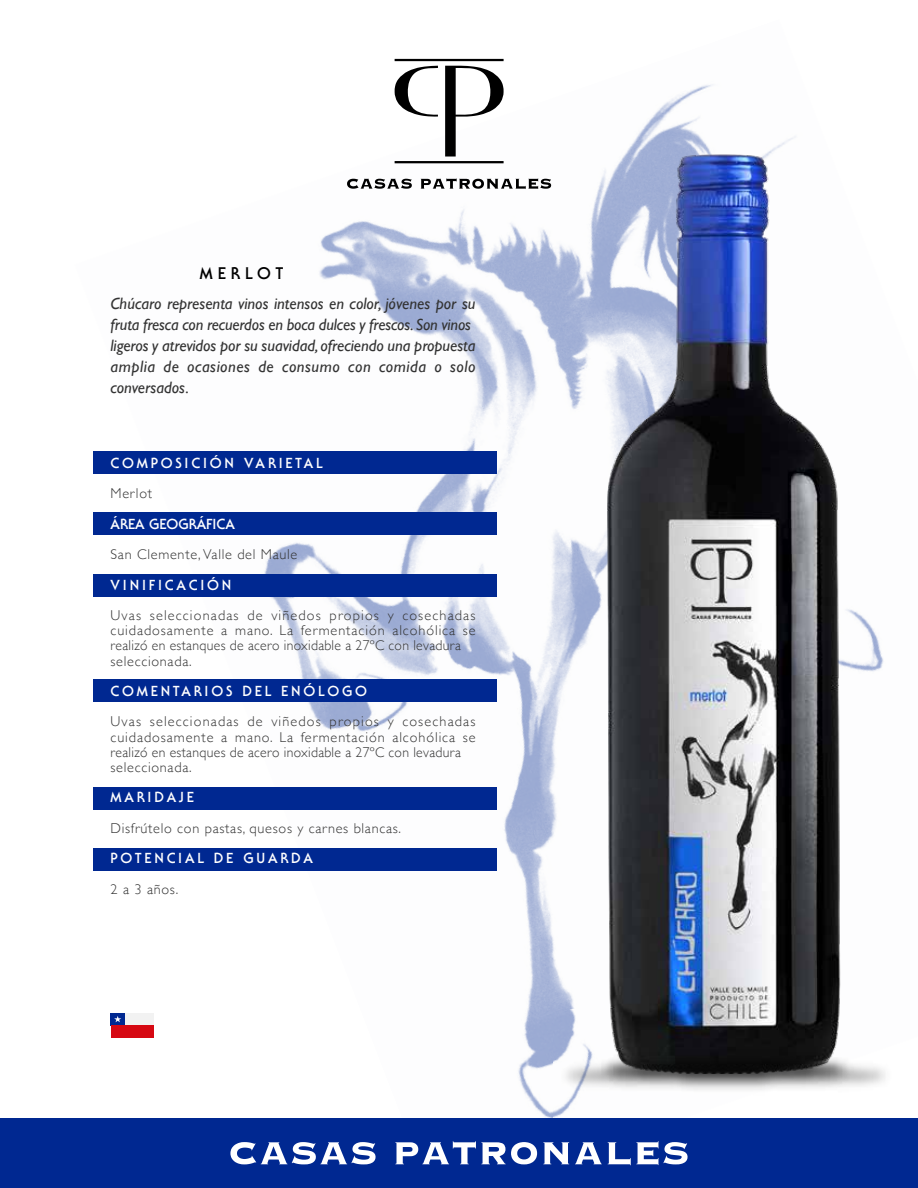
<style>
.page{position:relative;width:918px;height:1188px;background:#fff}
.page>*{position:absolute;margin:0;border:0;box-sizing:border-box;transform-origin:0 0}
.t1{font:italic 16.5px/21px "Gill Sans";color:#333}
.t2{font:700 16.5px "Serif Gothic";letter-spacing:.3em;color:#000}
.t3{font:300 14.25px/15.1px "Gill Sans";letter-spacing:.05em;color:#333}
.t4{font:700 14.25px "Serif Gothic";letter-spacing:.2em;color:#fff}
.t5{font:700 14.25px "Serif Gothic";color:#fff}
</style>
<div class="page">
<img style="left:74px;top:58px;width:722px;height:1061px">
<div style="left:93px;top:451px;width:404px;height:23px;background:#002891"></div>
<div style="left:93px;top:512px;width:404px;height:23px;background:#002891"></div>
<div style="left:93px;top:574px;width:404px;height:23px;background:#002891"></div>
<div style="left:93px;top:679px;width:404px;height:23px;background:#002891"></div>
<div style="left:93px;top:787px;width:404px;height:23px;background:#002891"></div>
<div style="left:93px;top:848px;width:404px;height:23px;background:#002891"></div>
<div style="left:0;top:1119px;width:918px;height:69px;background:#002891"></div>
<svg style="left:395px;top:59px;width:109px;height:104px"></svg>
<svg style="left:347px;top:179px;width:65px;height:10px"></svg>
<svg style="left:421px;top:178px;width:130px;height:11px"></svg>
<div style="left:111px;top:1013px;width:14px;height:13px;background:#002891"></div>
<div style="left:125px;top:1013px;width:29px;height:13px;background:#f2f2f2"></div>
<div style="left:111px;top:1026px;width:43px;height:12px;background:#d60812"></div>
<svg style="left:114px;top:1016px;width:7px;height:6px"></svg>
<svg style="left:230px;top:1142px;width:146px;height:22px"></svg>
<svg style="left:395px;top:1141px;width:142px;height:23px"></svg>
<svg style="left:543px;top:1142px;width:26px;height:22px"></svg>
<svg style="left:575px;top:1142px;width:27px;height:22px"></svg>
<svg style="left:608px;top:1141px;width:80px;height:24px"></svg>
<img style="left:554px;top:139px;width:330px;height:871px">
<img style="left:513px;top:1016px;width:405px;height:103px">
<img style="left:554px;top:1010px;width:343px;height:109px">
<p class="t2" style="left:200px;top:263px;width:85px">MERLOT</p>
<p class="t1" style="left:111px;top:293px;width:367px">Chúcaro representa vinos intensos en color, jóvenes por su fruta fresca con recuerdos en boca dulces y frescos. Son vinos ligeros y atrevidos por su suavidad, ofreciendo una propuesta amplia de ocasiones de consumo con comida o solo conversados.</p>
<p class="t4" style="left:111px;top:455px;width:214px">COMPOSICIÓN VARIETAL</p>
<p class="t3" style="left:111px;top:486px;width:43px">Merlot</p>
<p class="t5" style="left:111px;top:516px;width:126px">ÁREA GEOGRÁFICA</p>
<p class="t3" style="left:111px;top:546px;width:188px">San Clemente, Valle del Maule</p>
<p class="t4" style="left:111px;top:576px;width:122px">VINIFICACIÓN</p>
<p class="t3" style="left:111px;top:607px;width:367px">Uvas seleccionadas de viñedos propios y cosechadas cuidadosamente a mano. La fermentación alcohólica se realizó en estanques de acero inoxidable a 27ºC con levadura seleccionada.</p>
<p class="t4" style="left:111px;top:683px;width:258px">COMENTARIOS DEL ENÓLOGO</p>
<p class="t3" style="left:111px;top:714px;width:367px">Uvas seleccionadas de viñedos propios y cosechadas cuidadosamente a mano. La fermentación alcohólica se realizó en estanques de acero inoxidable a 27ºC con levadura seleccionada.</p>
<p class="t4" style="left:111px;top:789px;width:85px">MARIDAJE</p>
<p class="t3" style="left:111px;top:820px;width:292px">Disfrútelo con pastas, quesos y carnes blancas.</p>
<p class="t4" style="left:111px;top:850px;width:204px">POTENCIAL DE GUARDA</p>
<p class="t3" style="left:111px;top:881px;width:69px">2 a 3 años.</p>
</div>
